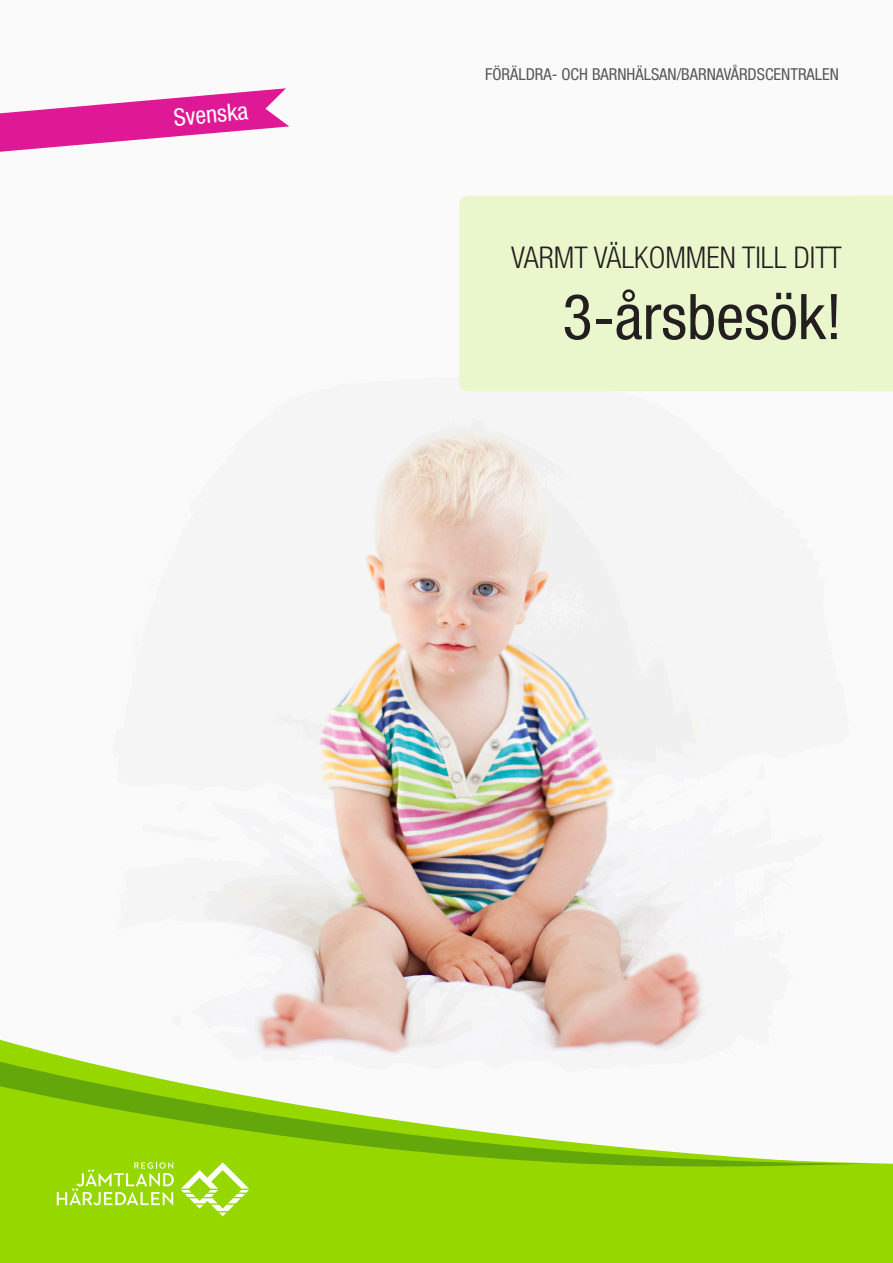
<style>
.page{position:relative;width:893px;height:1263px;background:#fff}
.page>*{position:absolute;margin:0;border:0;box-sizing:border-box;transform-origin:0 0}
.Framsida_Rubrik_2{font:condensed 63px "Helvetica Neue LT Std";color:#231f20}
.Framsida_Rubrik_1{font:300 condensed 30px "Helvetica Neue LT Std";color:#231f20}
.Rubrik_2{font:condensed 24px "Helvetica Neue LT Std";color:#fff}
.Framsida_avsändare_och_språk{font:condensed 16.5px "Helvetica Neue LT Std";color:#57585a}
</style>
<div class="page">
<img style="left:188px;top:126px;width:705px;height:907px">
<div style="left:459px;top:196px;width:434px;height:195px;background:#eaf7cc"></div>
<svg style="left:0;top:88px;width:289px;height:64px"></svg>
<div style="left:0;top:1163px;width:893px;height:100px;background:#97d700"></div>
<svg style="left:0;top:1033px;width:692px;height:23px;fill:#f5f5f5"></svg>
<svg style="left:0;top:1056px;width:868px;height:112px"></svg>
<svg style="left:181px;top:1162px;width:68px;height:54px"></svg>
<svg style="left:57px;top:1162px;width:117px;height:43px;background:#addf36"></svg>
<p class="Rubrik_2" style="left:173px;top:104px;width:76px;rotate:-5deg">Svenska</p>
<p class="Framsida_avsändare_och_språk" style="left:485px;top:64px;width:355px">FÖRÄLDRA- OCH BARNHÄLSAN/BARNAVÅRDSCENTRALEN</p>
<p class="Framsida_Rubrik_1" style="left:511px;top:240px;width:332px">VARMT VÄLKOMMEN TILL DITT</p>
<p class="Framsida_Rubrik_2" style="left:562px;top:280px;width:281px">3-årsbesök!</p>
</div>
